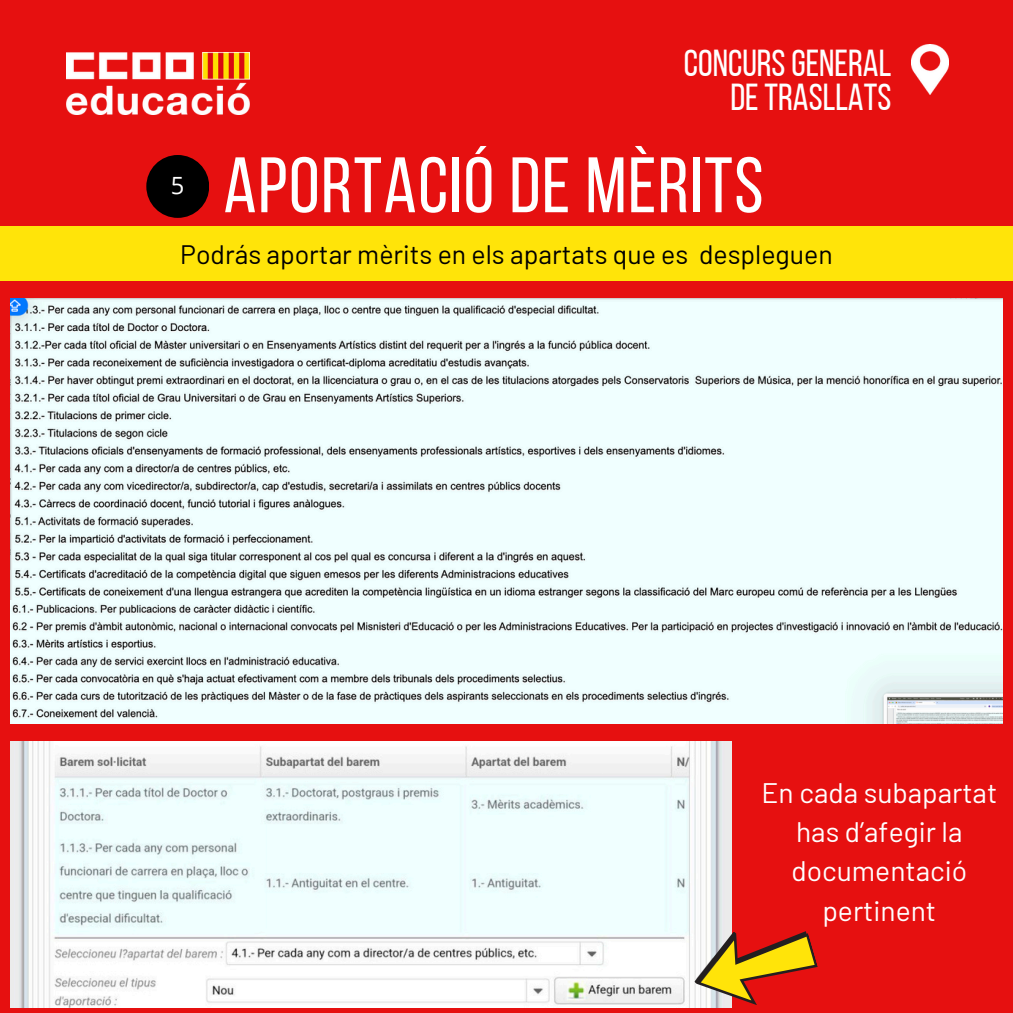
<style>
.page{position:relative;width:1013px;height:1013px;background:#fff}
.page>*{position:absolute;margin:0;border:0;box-sizing:border-box;transform-origin:0 0}
.t1{font:78.38px "Bebas Neue";letter-spacing:.02em;color:#fff}
.t2{font:37.5px/33.8px "Bebas Neue";color:#fff;text-align:right}
.t3{font:28.25px/39.4px "Barlow";color:#fff;text-align:center}
.t4{font:26.62px "Barlow";color:#000}
.t5{font:23.75px "Open Sans";color:#fff}
</style>
<div class="page">
<div style="left:0;top:0;width:1012px;height:1012px;background:#e61010"></div>
<div style="left:0;top:227px;width:1012px;height:54px;background:#ffe409"></div>
<img style="left:10px;top:299px;width:992px;height:424px">
<div style="left:146px;top:155px;width:63px;height:63px;background:#000;border-radius:50%"></div>
<img style="left:10px;top:741px;width:721px;height:266px">
<img style="left:67px;top:52px;width:182px;height:62px">
<img style="left:911px;top:44px;width:37px;height:51px">
<svg style="left:684px;top:912px;width:134px;height:96px"></svg>
<p class="t5" style="left:171px;top:169px;width:15px">5</p>
<p class="t2" style="left:684px;top:50px;width:209px">CONCURS GENERAL<br>DETRASLLATS</p>
<h2 class="t1" style="left:223px;top:153px;width:541px">APORTACIÓ DE MÈRITS</h2>
<p class="t4" style="left:180px;top:237px;width:654px">Podrás aportar mèrits en els apartats que es despleguen</p>
<p class="t3" style="left:761px;top:771px;width:237px">En cada subapartat has d’afegir la documentació pertinent</p>
</div>
